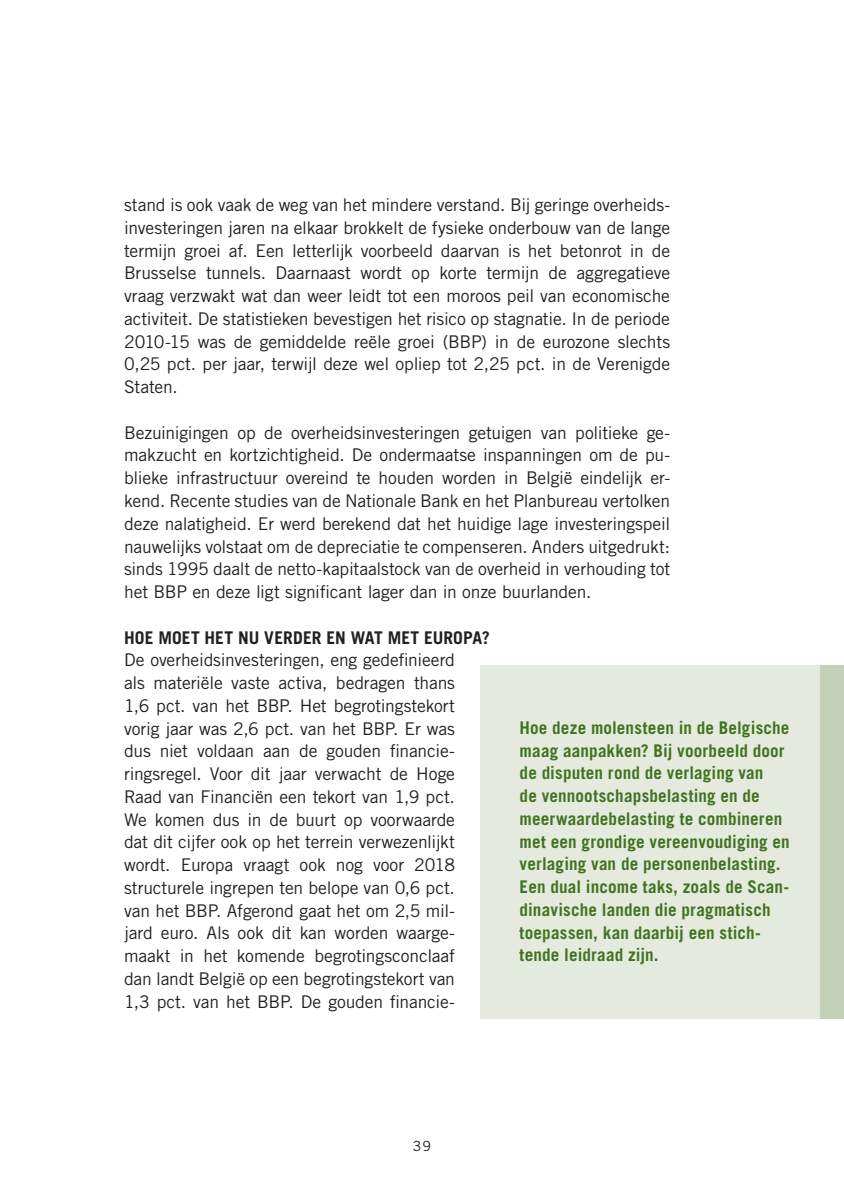
<style>
.page{position:relative;width:844px;height:1191px;background:#fff}
.page>*{position:absolute;margin:0;border:0;box-sizing:border-box;transform-origin:0 0}
.t1{font:17.5px/22.8px "Trade Gothic LT Std";letter-spacing:-.01em;color:#231f20;text-align:justify}
.t2{font:700 17.5px/22.8px "Trade Gothic LT Std";letter-spacing:.005em;color:#427321}
.t3{font:700 17.5px "Trade Gothic LT Std";letter-spacing:.005em;color:#231f20}
.t4{font:14px "Trade Gothic LT Std";color:#231f20}
</style>
<div class="page">
<div style="left:819px;top:665px;width:24px;height:353px;background:#c3d2b6"></div>
<div style="left:480px;top:665px;width:339px;height:353px;background:#e4ebde"></div>
<p class="t1" style="left:124px;top:193px;width:547px">stand is ook vaak de weg van het mindere verstand. Bij geringe overheids&shy;investeringen jaren na elkaar brokkelt de fysieke onderbouw van de lange termijn groei af. Een letterlijk voorbeeld daarvan is het betonrot in de Brusselse tunnels. Daarnaast wordt op korte termijn de aggregatieve vraag verzwakt wat dan weer leidt tot een moroos peil van economische activiteit. De statistieken bevestigen het risico op stagnatie. In de periode 2010-15 was de gemiddelde reële groei (BBP) in de eurozone slechts 0,25 pct. per jaar, terwijl deze wel opliep tot 2,25 pct. in de Verenigde Staten.</p>
<p class="t1" style="left:124px;top:421px;width:547px">Bezuinigingen op de overheidsinvesteringen getuigen van politieke ge&shy;makzucht en kortzichtigheid. De ondermaatse inspanningen om de pu&shy;blieke infrastructuur overeind te houden worden in België eindelijk er&shy;kend. Recente studies van de Nationale Bank en het Planbureau vertolken deze nalatigheid. Er werd berekend dat het huidige lage investeringspeil nauwelijks volstaat om de depreciatie te compenseren. Anders uitgedrukt: sinds 1995 daalt de netto-kapitaalstock van de overheid in verhouding tot het BBP en deze ligt significant lager dan in onze buurlanden.</p>
<p class="t3" style="left:124px;top:626px;width:367px">Hoe moet het nu verder en wat met Europa?</p>
<p class="t1" style="left:124px;top:648px;width:332px">De overheidsinvesteringen, eng gedefinieerd als materiële vaste activa, bedragen thans 1,6 pct. van het BBP. Het begrotingstekort vorig jaar was 2,6 pct. van het BBP. Er was dus niet voldaan aan de gouden financie&shy;ringsregel. Voor dit jaar verwacht de Hoge Raad van Financiën een tekort van 1,9 pct.<br>We komen dus in de buurt op voorwaarde dat dit cijfer ook op het terrein verwezenlijkt wordt. Europa vraagt ook nog voor 2018 structurele ingrepen ten belope van 0,6 pct. van het BBP. Afgerond gaat het om 2,5 mil&shy;jard euro. Als ook dit kan worden waarge&shy;maakt in het komende begrotingsconclaaf dan landt België op een begrotingstekort van 1,3 pct. van het BBP. De gouden financie-</p>
<p class="t2" style="left:519px;top:716px;width:272px">Hoe deze molensteen in de Belgische maag aanpakken? Bij voorbeeld door de disputen rond de verlaging van<br>de vennootschapsbelasting en de meerwaardebelasting te combineren met een grondige vereenvoudiging en verlaging van de personenbelasting.<br>Een dual income taks, zoals de Scan&shy;dinavische landen die pragmatisch toepassen, kan daarbij een stich&shy;tende leidraad zijn.</p>
<p class="t4" style="left:413px;top:1138px;width:20px">39</p>
</div>
